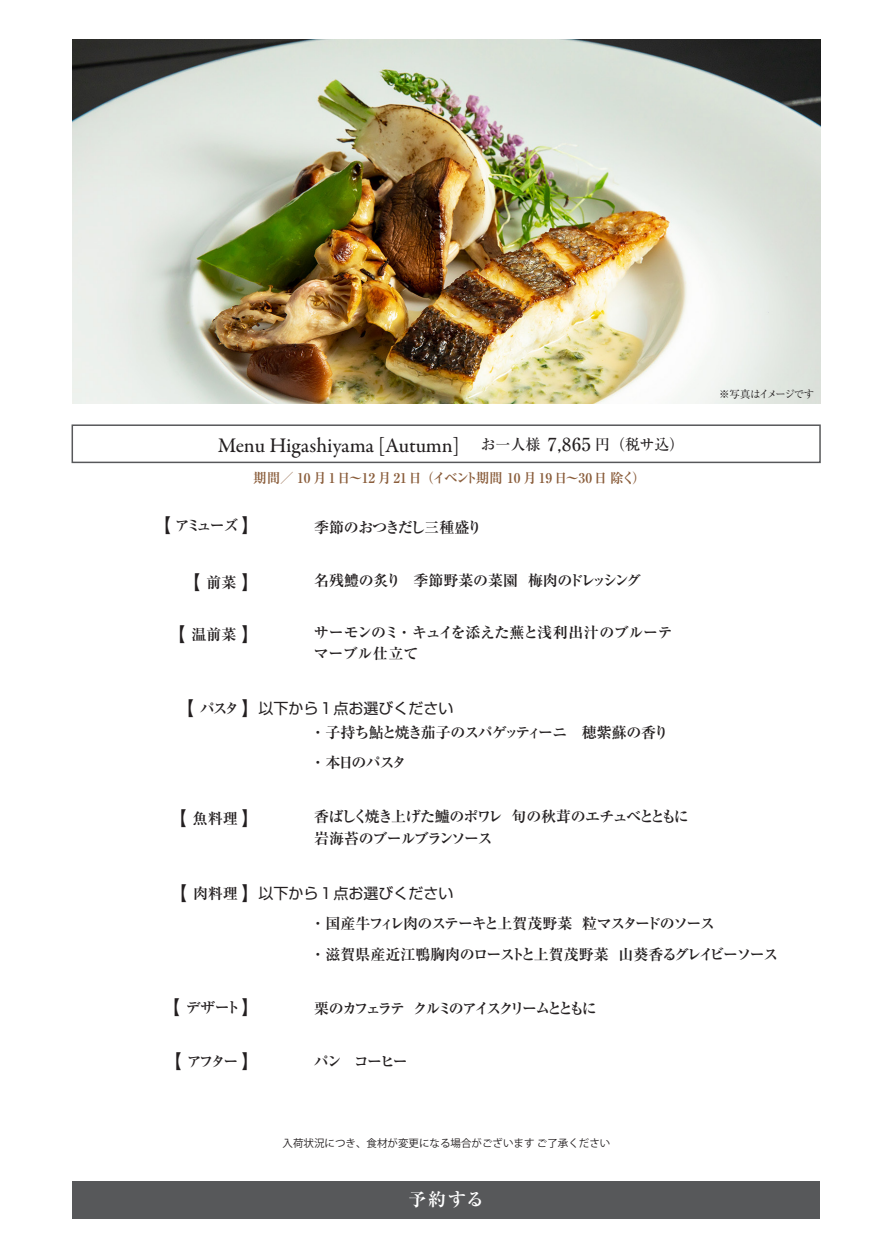
<style>
.page{position:relative;width:893px;height:1258px;background:#fff}
.page>*{position:absolute;margin:0;border:0;box-sizing:border-box;transform-origin:0 0}
.t1{font:500 21px "Garamond Premr Pro";letter-spacing:-.01em;color:#231f20}
.t2{font:700 18px "Ryumin Pro";color:#fff}
.t3{font:18px "Ryumin Pro";color:#231f20}
.t4{font:700 15px/22.5px "Ryumin Pro";letter-spacing:-.09em;color:#231f20}
.t5{font:700 15px/21px "Ryumin Pro";letter-spacing:-.02em;color:#231f20}
.t6{font:15px "Shin Go Pro";color:#231f20}
.t7{font:700 15px "Ryumin Pro";letter-spacing:-.195em;color:#231f20}
.t8{font:700 15px "Ryumin Pro";letter-spacing:-.045em;color:#231f20}
.t9{font:700 13.5px "Ryumin Pro";color:#8a5d3b}
.t10{font:10.5px "Koz Go Pr 6 N";color:#231f20}
.t11{font:10.5px "Ryumin Pro";letter-spacing:-.125em;color:#231f20}
.s1{font-family:"Ryumin Pro";font-size:15px}
.s2{font-family:"Ryumin Pro";font-size:18px}
.s3{font-weight:400;font-size:18px}
.s4{font-weight:700;font-size:15px}
.s5{font-family:"Ryumin Pro";font-weight:700}
</style>
<div class="page">
<img style="left:73px;top:39px;width:747px;height:364px">
<div style="left:73px;top:1182px;width:747px;height:37px;background:#57585a"></div>
<div style="left:72px;top:424px;width:749px;height:39px;border:2px solid #57585a"></div>
<h1 class="t1" style="left:218px;top:433px;width:468px">Menu Higashiyama [Autumn] <span class="s1">お一人様</span> <span class="s2">7,865</span> <span class="s1">円（税サ込）</span></h1>
<p class="t9" style="left:253px;top:468px;width:394px">期間／ 10 月 1日～12 月21日（イベント期間 10 月 19日～30日 除く）</p>
<p class="t4" style="left:153px;top:513px;width:108px"><span class="s3">【</span> アミューズ<span class="s3">】</span></p>
<p class="t8" style="left:314px;top:515px;width:169px">季節のおつきだし三種盛り</p>
<p class="t3" style="left:183px;top:568px;width:78px">【 <span class="s4">前菜</span> 】</p>
<p class="t5" style="left:314px;top:569px;width:329px">名残鱧の炙り　季節野菜の菜園 梅肉のドレッシング</p>
<p class="t4" style="left:168px;top:622px;width:93px"><span class="s3">【</span> 温前菜 <span class="s3">】</span></p>
<p class="t5" style="left:314px;top:621px;width:375px">サーモンのミ・キュイを添えた蕪と浅利出汁のブルーテ　マーブル仕立て</p>
<p class="t6" style="left:176px;top:696px;width:279px"><span class="s2">【</span> <span class="s5">パスタ</span><span class="s2">】</span>以下から１点お選びください</p>
<p class="t4" style="left:310px;top:717px;width:360px;line-height:29.8px">・子持ち鮎と焼き茄子のスパゲッティーニ　穂紫蘇の香り・本日のパスタ</p>
<p class="t4" style="left:169px;top:806px;width:92px"><span class="s3">【</span> 魚料理<span class="s3">】</span></p>
<p class="t4" style="left:314px;top:804px;width:376px">香ばしく焼き上げた鱸のポワレ 旬の秋茸のエチュベとともに岩海苔のブールブランソース</p>
<p class="t6" style="left:169px;top:881px;width:286px"><span class="s2">【</span> <span class="s5">肉料理</span><span class="s2">】</span>以下から１点お選びください</p>
<p class="t11" style="left:719px;top:386px;width:97px">※写真はイメージです</p>
<p class="t4" style="left:310px;top:907px;width:470px;line-height:31px">・国産牛フィレ肉のステーキと上賀茂野菜 粒マスタードのソース<br>・滋賀県産近江鴨胸肉のローストと上賀茂野菜 山葵香るグレイビーソース</p>
<p class="t4" style="left:162px;top:995px;width:99px"><span class="s3">【</span> デザート<span class="s3">】</span></p>
<p class="t7" style="left:314px;top:996px;width:284px">栗のカフェラテ クルミのアイスクリームとともに</p>
<p class="t4" style="left:164px;top:1049px;width:97px"><span class="s3">【</span> アフター<span class="s3">】</span></p>
<p class="t4" style="left:314px;top:1049px;width:96px">パン　コーヒー</p>
<p class="t10" style="left:282px;top:1138px;width:329px">入荷状況につき、食材が変更になる場合がございます ご了承ください</p>
<p class="t2" style="left:408px;top:1185px;width:77px">予約する</p>
</div>
